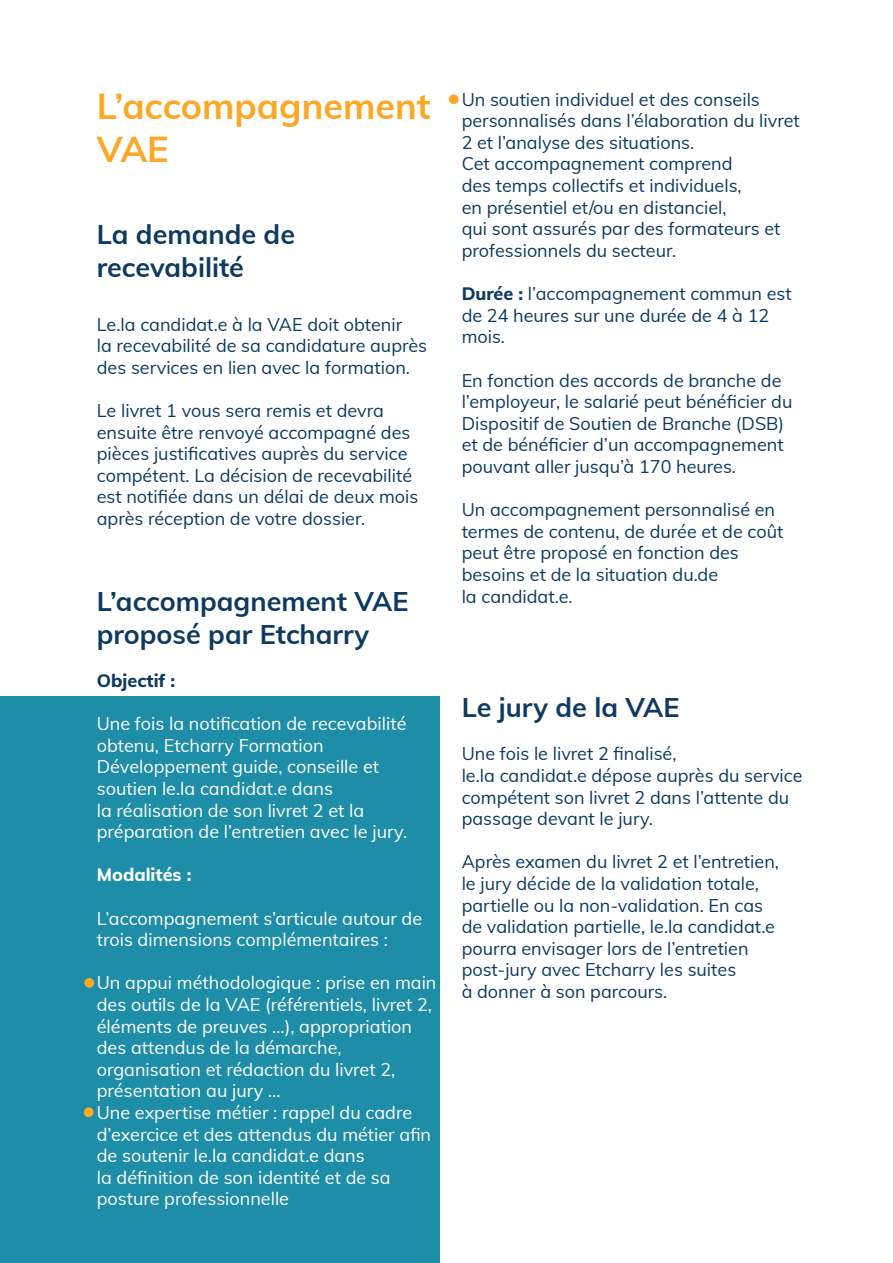
<style>
.page{position:relative;width:893px;height:1263px;background:#fff}
.page>*{position:absolute;margin:0;border:0;box-sizing:border-box;transform-origin:0 0}
.t1{font:700 36px/43.2px "Muli";color:#f9a827}
.t2{font:700 27px/32.4px "Muli";color:#0e3a60}
.t3{font:18px/21.6px "Muli";color:#0e3a60}
.t4{font:18px/21.6px "Muli";color:#fff}
.t5{font:800 18px "Muli";color:#fff}
.t6{font:800 18px "Muli";color:#0e3a60}
.s1{font-weight:800}
</style>
<div class="page">
<div style="left:0;top:696px;width:440px;height:567px;background:#1e8da7"></div>
<div style="left:84px;top:1107px;width:10px;height:10px;background:#f9a827;border-radius:50%"></div>
<div style="left:84px;top:978px;width:10px;height:10px;background:#f9a827;border-radius:50%"></div>
<div style="left:449px;top:94px;width:10px;height:10px;background:#f9a827;border-radius:50%"></div>
<h1 class="t1" style="left:97px;top:83px;width:335px">L’accompagnement<br>VAE</h1>
<h2 class="t2" style="left:97px;top:217px;width:200px">La demande de recevabilité</h2>
<p class="t3" style="left:97px;top:312px;width:332px">Le.la candidat.e à la VAE doit obtenir<br>la recevabilité de sa candidature auprès des services en lien avec la formation.</p>
<p class="t3" style="left:97px;top:399px;width:323px">Le livret 1 vous sera remis et devra ensuite être renvoyé accompagné des pièces justificatives auprès du service compétent. La décision de recevabilité est notifiée dans un délai de deux mois après réception de votre dossier.</p>
<h2 class="t2" style="left:97px;top:584px;width:313px">L’accompagnement VAE proposé par Etcharry</h2>
<p class="t6" style="left:97px;top:667px;width:80px">Objectif :</p>
<p class="t4" style="left:97px;top:712px;width:312px">Une fois la notification de recevabilité obtenu, Etcharry Formation Développement guide, conseille et soutien le.la candidat.e dans<br>la réalisation de son livret 2 et la préparation de l’entretien avec le jury.</p>
<p class="t5" style="left:97px;top:862px;width:96px">Modalités :</p>
<p class="t4" style="left:97px;top:906px;width:327px">L’accompagnement s’articule autour de trois dimensions complémentaires :</p>
<p class="t4" style="left:97px;top:971px;width:341px">Un appui méthodologique : prise en main des outils de la VAE (référentiels, livret 2, éléments de preuves …), appropriation des attendus de la démarche, organisation et rédaction du livret 2, présentation au jury …<br>Une expertise métier : rappel du cadre d’exercice et des attendus du métier afin de soutenir le.la candidat.e dans<br>la définition de son identité et de sa posture professionnelle</p>
<p class="t3" style="left:462px;top:88px;width:340px">Un soutien individuel et des conseils personnalisés dans l’élaboration du livret 2 et l’analyse des situations.<br>Cet accompagnement comprend<br>des temps collectifs et individuels,<br>en présentiel et/ou en distanciel,<br>qui sont assurés par des formateurs et professionnels du secteur.</p>
<p class="t3" style="left:462px;top:282px;width:332px"><span class="s1">Durée :</span> l’accompagnement commun est de 24 heures sur une durée de 4 à 12 mois.</p>
<p class="t3" style="left:462px;top:368px;width:332px">En fonction des accords de branche de l’employeur, le salarié peut bénéficier du Dispositif de Soutien de Branche (DSB) et de bénéficier d’un accompagnement pouvant aller jusqu’à 170 heures.</p>
<p class="t3" style="left:462px;top:498px;width:323px">Un accompagnement personnalisé en termes de contenu, de durée et de coût peut être proposé en fonction des besoins et de la situation du.de<br>la candidat.e.</p>
<h2 class="t2" style="left:462px;top:690px;width:219px">Le jury de la VAE</h2>
<p class="t3" style="left:462px;top:742px;width:342px">Une fois le livret 2 finalisé,<br>le.la candidat.e dépose auprès du service compétent son livret 2 dans l’attente du passage devant le jury.</p>
<p class="t3" style="left:462px;top:850px;width:319px">Après examen du livret 2 et l’entretien, le jury décide de la validation totale, partielle ou la non-validation. En cas de validation partielle, le.la candidat.e pourra envisager lors de l’entretien post-jury avec Etcharry les suites<br>à donner à son parcours.</p>
</div>
